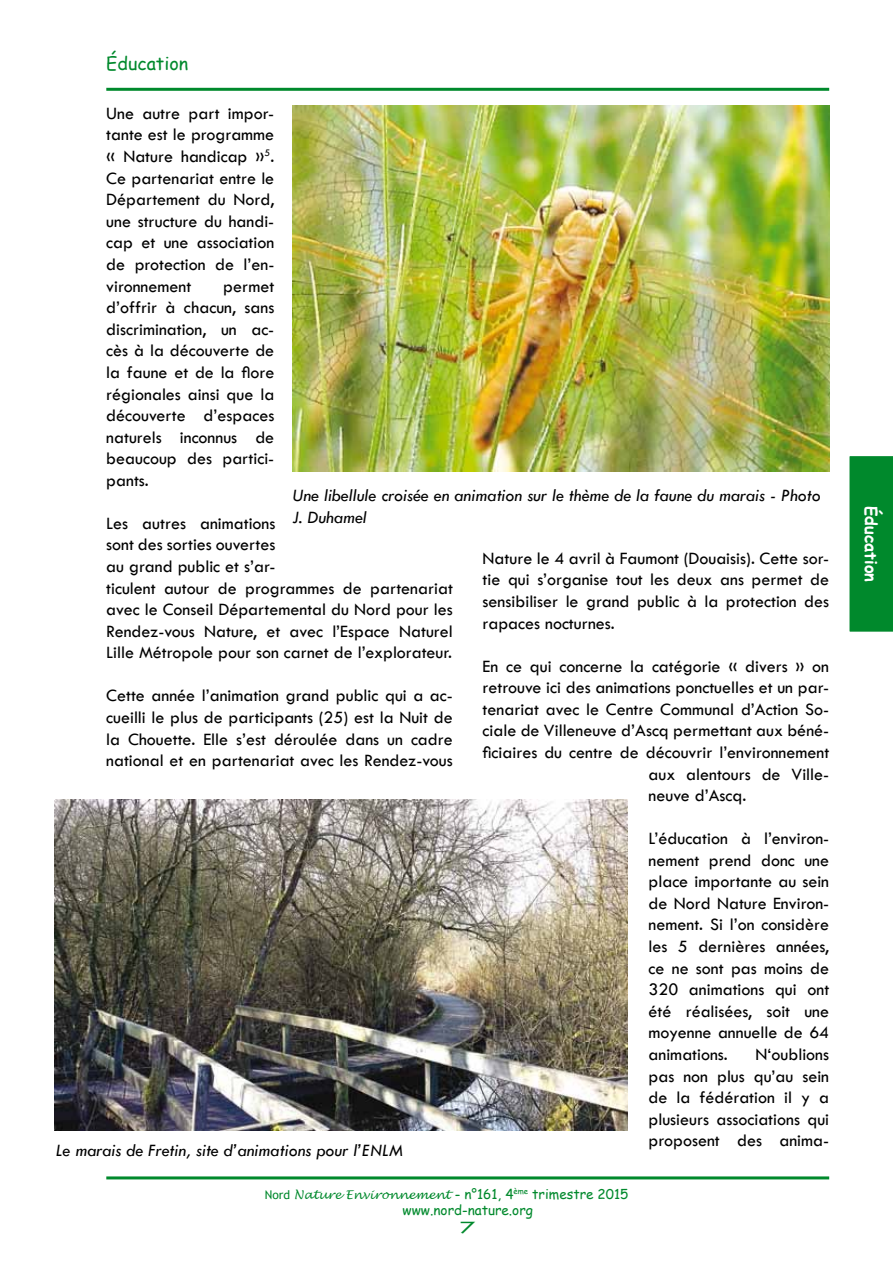
<style>
.page{position:relative;width:893px;height:1263px;background:#fff}
.page>*{position:absolute;margin:0;border:0;box-sizing:border-box;transform-origin:0 0}
.t1{font:18px/21.6px "Tw Cen";color:#000;text-align:justify}
.t2{font:italic 18px/21.6px "Tw Cen";color:#000}
.t3{font:18px "Comic Sans MS";color:#00892c}
.t4{font:18px "Tw Cen";color:#00892c;scale:1.56 1}
.t5{font:700 16.5px "Comic Sans MS";color:#fff}
.t6{font:13.5px/16.2px "Comic Sans MS";color:#00892c}
.s1{font-family:"Trebuchet MS";font-size:12px}
.s2{font-family:"Lucida Handwriting";font-style:italic;font-size:12px}
</style>
<div class="page">
<hr style="left:106px;top:88px;width:723px;height:3px;background:#00892c">
<hr style="left:106px;top:1176px;width:723px;height:3px;background:#00892c">
<img style="left:292px;top:106px;width:537px;height:366px">
<img style="left:54px;top:799px;width:573px;height:331px">
<div style="left:850px;top:457px;width:43px;height:174px;background:#00892c"></div>
<p class="t3" style="left:106px;top:50px;width:84px">Éducation</p>
<p class="t1" style="left:106px;top:102px;width:170px">Une autre part impor&shy;tante est le programme « Nature handicap »<sup>5</sup>.<br>Ce partenariat entre le Département du Nord, une structure du handi&shy;cap et une association de protection de l’en&shy;vironnement</p>
<p class="t1" style="left:106px;top:275px;width:170px;text-indent:117px">permet d’offrir à chacun, sans discrimination, un ac&shy;cès à la découverte de la faune et de la flore régionales ainsi que la découverte d’espaces naturels inconnus de beaucoup des partici&shy;pants.</p>
<p class="t1" style="left:106px;top:512px;width:348px;text-align:left">Les autres animations<br>sont des sorties ouvertes<br>au grand public et s’ar-<br>ticulent autour de programmes de partenariat avec le Conseil Départemental du Nord pour les rendez-vous n ature, et avec l’Espace Naturel Lille Métropole pour son carnet de l’explorateur.</p>
<p class="t1" style="left:106px;top:685px;width:348px">Cette année l’animation grand public qui a ac&shy;cueilli le plus de participants (25) est la Nuit de la Chouette. Elle s’est déroulée dans un cadre national et en partenariat avec les Rendez-vous</p>
<p class="t2" style="left:292px;top:485px;width:530px">Une libellule croisée en animation sur le thème de la faune du marais - Photo<br>J. Duhamel</p>
<p class="t1" style="left:483px;top:547px;width:348px">n ature le 4 avril à Faumont (Douaisis). Cette sor&shy;tie qui s’organise tout les deux ans permet de sensibiliser le grand public à la protection des rapaces nocturnes.</p>
<p class="t1" style="left:483px;top:655px;width:348px">En ce qui concerne la catégorie « divers » on</p>
<p class="t1" style="left:483px;top:676px;width:348px">retrouve ici des animations ponctuelles et un par-</p>
<p class="t1" style="left:483px;top:698px;width:348px">tenariat avec le Centre Communal d’Action So-</p>
<p class="t1" style="left:483px;top:720px;width:348px">ciale de Villeneuve d’Ascq permettant aux béné-</p>
<p class="t1" style="left:483px;top:741px;width:348px">ficiaires du centre de découvrir l’environnement</p>
<p class="t1" style="left:649px;top:763px;width:182px">aux alentours de Ville-</p>
<p class="t1" style="left:649px;top:784px;width:99px">neuve d’Ascq.</p>
<p class="t1" style="left:649px;top:827px;width:182px">L’éducation à l’environ&shy;nement prend donc une place importante au sein de Nord Nature Environ&shy;nement. Si l’on considère les 5 dernières années, ce ne sont pas moins de 320 animations qui ont été réalisées, soit une moyenne annuelle de 64 animations.</p>
<p class="t1" style="left:649px;top:1043px;width:182px;text-indent:107px">N‘oublions pas non plus qu’au sein de la fédération il y a plusieurs associations qui proposent des anima-</p>
<p class="t2" style="left:56px;top:1139px;width:349px">Le marais de Fretin, site d’animations pour l’ENLM</p>
<p class="t6" style="left:402px;top:1185px;width:227px;text-indent:-138px"><span class="s1">Nord</span> <span class="s2">Nature Environnement</span> - n°161, 4<sup>ème</sup> trimestre 2015 www.nord-nature.org</p>
<p class="t4" style="left:460px;top:1216px;width:11px">7</p>
<p class="t5" style="left:883px;top:506px;width:77px;rotate:90deg">Éducation</p>
</div>
